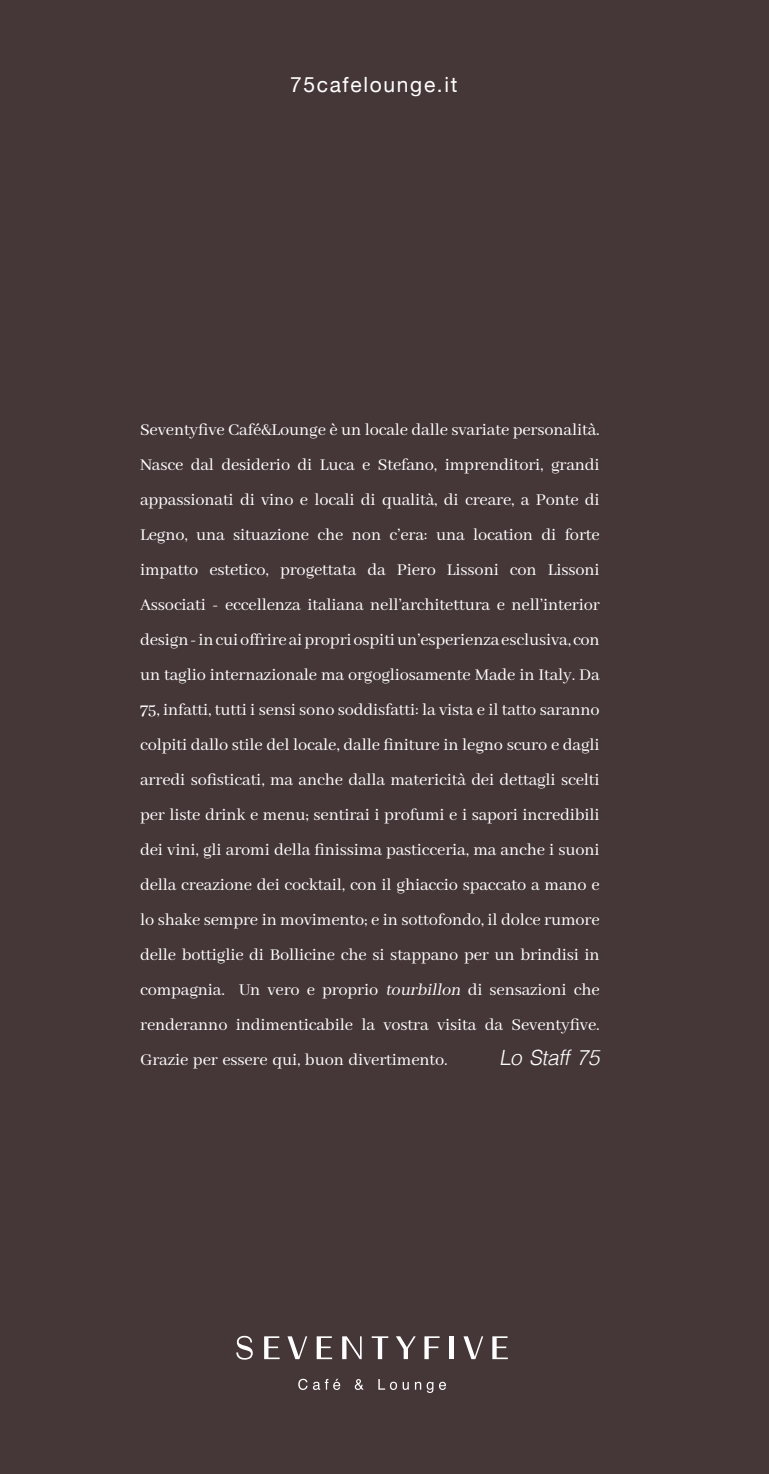
<style>
.page{position:relative;width:769px;height:1474px;background:#fff}
.page>*{position:absolute;margin:0;border:0;box-sizing:border-box;transform-origin:0 0}
.t1{font:21px "Helvetica Neue";letter-spacing:.08em;color:#fff}
.t2{font:italic 300 21px "Helvetica";color:#fff}
.t3{font:18.38px/35px "Abhaya Libre";letter-spacing:-.01em;color:#fff;text-align:justify}
.s1{font-style:italic}
</style>
<div class="page">
<div style="left:0;top:0;width:769px;height:1473px;background:#453638"></div>
<svg style="left:355px;top:1379px;width:8px;height:10px"></svg>
<svg style="left:378px;top:1379px;width:19px;height:10px"></svg>
<svg style="left:403px;top:1381px;width:6px;height:8px"></svg>
<svg style="left:415px;top:1381px;width:6px;height:8px"></svg>
<svg style="left:427px;top:1381px;width:6px;height:11px"></svg>
<svg style="left:439px;top:1381px;width:7px;height:8px"></svg>
<svg style="left:298px;top:1378px;width:42px;height:11px"></svg>
<svg style="left:287px;top:1336px;width:20px;height:23px"></svg>
<svg style="left:463px;top:1336px;width:20px;height:23px"></svg>
<svg style="left:342px;top:1336px;width:20px;height:23px"></svg>
<svg style="left:372px;top:1336px;width:16px;height:23px"></svg>
<div style="left:449px;top:1336px;width:5px;height:23px;background:#fff"></div>
<svg style="left:396px;top:1336px;width:20px;height:22px"></svg>
<svg style="left:492px;top:1336px;width:16px;height:23px"></svg>
<svg style="left:317px;top:1336px;width:15px;height:23px"></svg>
<svg style="left:264px;top:1336px;width:16px;height:23px"></svg>
<svg style="left:424px;top:1336px;width:16px;height:23px"></svg>
<svg style="left:236px;top:1335px;width:17px;height:24px"></svg>
<p class="t1" style="left:290px;top:69px;width:169px">75cafelounge.it</p>
<p class="t3" style="left:140px;top:412px;width:461px">Seventyfive Café&amp;Lounge è un locale dalle svariate personalità.<br>Nasce dal desiderio di Luca e Stefano, imprenditori, grandi appassionati di vino e locali di qualità, di creare, a Ponte di Legno, una situazione che non c’era: una location di forte impatto estetico, progettata da Piero Lissoni con Lissoni Associati - eccellenza italiana nell’architettura e nell’interior design - in cui offrire ai propri ospiti un’esperienza esclusiva, con un taglio internazionale ma orgogliosamente Made in Italy. Da 75, infatti, tutti i sensi sono soddisfatti: la vista e il tatto saranno colpiti dallo stile del locale, dalle finiture in legno scuro e dagli arredi sofisticati, ma anche dalla matericità dei dettagli scelti per liste drink e menu; sentirai i profumi e i sapori incredibili dei vini, gli aromi della finissima pasticceria, ma anche i suoni della creazione dei cocktail, con il ghiaccio spaccato a mano e lo shake sempre in movimento; e in sottofondo, il dolce rumore delle bottiglie di Bollicine che si stappano per un brindisi in compagnia. Un vero e proprio <span class="s1">tourbillon</span> di sensazioni che renderanno indimenticabile la vostra visita da Seventyfive.<br>Grazie per essere qui, buon divertimento.</p>
<p class="t2" style="left:499px;top:1039px;width:108px">Lo Staff 75</p>
</div>
